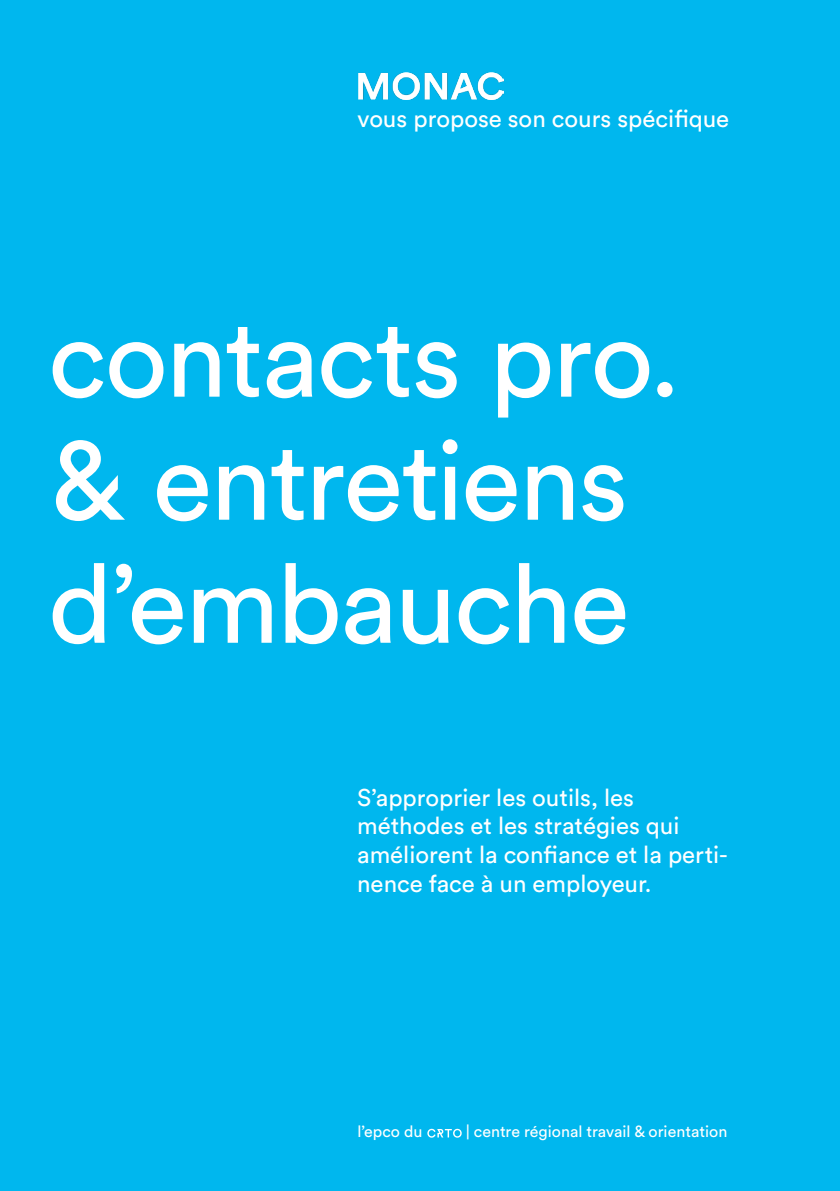
<style>
.page{position:relative;width:840px;height:1191px;background:#fff}
.page>*{position:absolute;margin:0;border:0;box-sizing:border-box;transform-origin:0 0}
.Gros_titre{font:110px/123px "Circular Std";letter-spacing:-.02em;color:#fff}
.Chapeau{font:24px/28.8px "Circular Std";color:#fff}
.t1{font:16px "Circular Std";color:#fff}
.s1{color:#00b7ee}
</style>
<div class="page">
<div style="left:0;top:0;width:839px;height:1191px;background:#00b7ee"></div>
<img style="left:358px;top:72px;width:145px;height:28px">
<svg style="left:427px;top:1128px;width:34px;height:9px"></svg>
<p class="Chapeau" style="left:357px;top:104px;width:373px">vous propose son cours spécifique</p>
<p class="Gros_titre" style="left:48px;top:295px;width:633px">contacts pro. &amp; entretiens d’embauche</p>
<p class="Chapeau" style="left:357px;top:782px;width:372px">S’approprier les outils, les méthodes et les stratégies qui améliorent la confiance et la perti&shy;nence face à un employeur.</p>
<p class="t1" style="left:357px;top:1121px;width:371px">l’epco du <span class="s1">CRT</span> | centre régional travail &amp; orientation</p>
</div>
